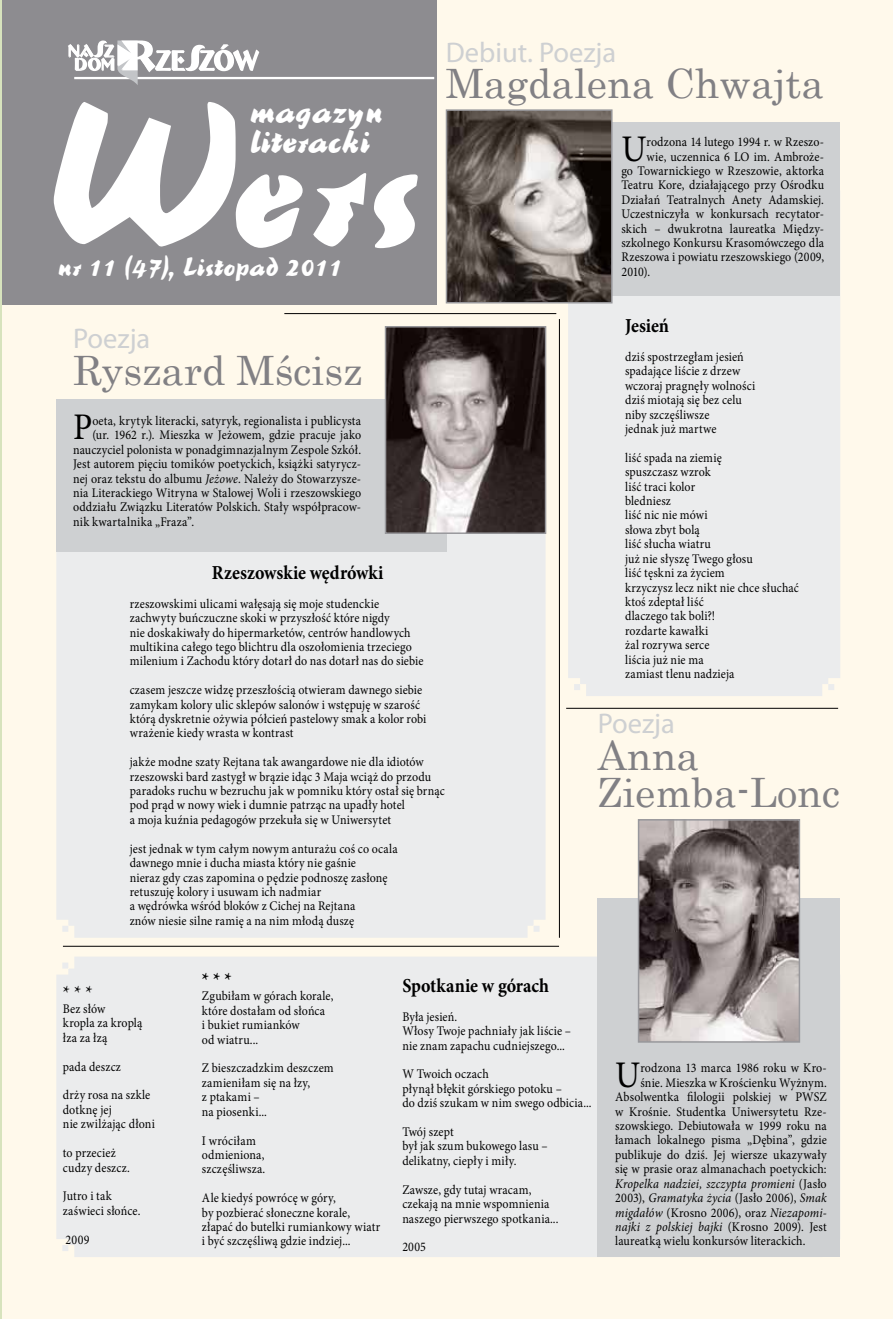
<style>
.page{position:relative;width:893px;height:1319px;background:#fff}
.page>*{position:absolute;margin:0;border:0;box-sizing:border-box;transform-origin:0 0}
.t1{font:148.95px "EFN Tusz";color:#fff}
.t2{font:40.5px/36.6px "Century";color:#818084}
.t3{font:37.5px "Minion Pro";color:#000;scale:.91 1}
.t4{font:30px/30px "EFN Tusz";color:#fff}
.t5{font:28.5px "Myriad Pro";color:#ced0d2}
.t6{font:24px "EFN Tusz";color:#fff}
.t7{font:700 19.8px "Minion Pro";color:#000;scale:.91 1}
.t8{font:19.8px "Minion Pro";color:#000;scale:.91 1}
.t9{font:13.2px/14.4px "Minion Pro";letter-spacing:.01em;color:#000;scale:.91 1}
.t10{font:italic 13.2px "Minion Pro";letter-spacing:.01em;color:#000;scale:.91 1}
.s1{font-size:186.45px}
.s2{font-style:italic}
.s3{font-style:normal}
</style>
<div class="page">
<div style="left:1px;top:0;width:892px;height:1318px;background:#fff9eb"></div>
<div style="left:1px;top:0;width:436px;height:304px;background:#8d8c90"></div>
<hr style="left:74px;top:77px;width:360px;height:2px;background:#fff">
<svg style="left:68px;top:40px;width:191px;height:45px"></svg>
<hr style="left:0;top:0;width:1px;height:1318px;background:#d7e3bd">
<div style="left:568px;top:295px;width:272px;height:401px;background:#ebeced"></div>
<div style="left:56px;top:956px;width:542px;height:300px;background:#ebeced"></div>
<div style="left:56px;top:534px;width:490px;height:403px;background:#ebeced"></div>
<div style="left:580px;top:122px;width:260px;height:173px;background:#ced0d2"></div>
<div style="left:56px;top:399px;width:390px;height:152px;background:#ced0d2"></div>
<div style="left:598px;top:898px;width:242px;height:358px;background:#ced0d2"></div>
<img style="left:449px;top:112px;width:161px;height:188px">
<div style="left:446px;top:109px;width:167px;height:194px;border:2px solid #98989c"></div>
<img style="left:388px;top:329px;width:155px;height:202px">
<div style="left:385px;top:326px;width:161px;height:208px;border:2px solid #98989c"></div>
<img style="left:641px;top:822px;width:156px;height:217px">
<div style="left:638px;top:819px;width:162px;height:223px;border:2px solid #98989c"></div>
<hr style="left:559px;top:319px;width:1px;height:618px;background:#000">
<hr style="left:63px;top:945px;width:496px;height:1px;background:#000">
<hr style="left:566px;top:707px;width:272px;height:1px;background:#000">
<hr style="left:284px;top:313px;width:272px;height:1px;background:#000">
<h1 class="t1" style="left:29px;top:108px;width:388px"><span class="s1">W</span>ers</h1>
<h3 class="t4" style="left:248px;top:98px;width:135px">magazyn literacki</h3>
<h3 class="t6" style="left:56px;top:253px;width:286px">nr 11 (47), Listopad 2011</h3>
<h3 class="t5" style="left:446px;top:35px;width:172px">Debiut. Poezja</h3>
<h2 class="t2" style="left:446px;top:62px;width:380px">Magdalena Chwajta</h2>
<h3 class="t3" style="left:621px;top:123px;width:29px">U</h3>
<p class="t9" style="left:646px;top:135px;width:197px">rodzona 14 lutego 1994 r. w Rzeszo-</p>
<p class="t9" style="left:646px;top:149px;width:197px">wie, uczennica 6 LO im. Ambroże-</p>
<p class="t9" style="left:621px;top:163px;width:224px">go Towarnickiego w Rzeszowie, aktorka</p>
<p class="t9" style="left:621px;top:178px;width:224px">Teatru Kore, działającego przy Ośrodku</p>
<p class="t9" style="left:621px;top:192px;width:224px">Działań Teatralnych Anety Adamskiej.</p>
<p class="t9" style="left:621px;top:207px;width:224px">Uczestniczyła w konkursach recytator-</p>
<p class="t9" style="left:621px;top:221px;width:224px">skich – dwukrotna laureatka Między-</p>
<p class="t9" style="left:621px;top:235px;width:224px">szkolnego Konkursu Krasomówczego dla</p>
<p class="t9" style="left:621px;top:250px;width:224px">Rzeszowa i powiatu rzeszowskiego (2009,</p>
<p class="t9" style="left:621px;top:264px;width:33px">2010).</p>
<h3 class="t5" style="left:73px;top:321px;width:79px">Poezja</h3>
<h2 class="t2" style="left:73px;top:348px;width:291px">Ryszard Mścisz</h2>
<h3 class="t3" style="left:73px;top:402px;width:23px">P</h3>
<p class="t9" style="left:92px;top:413px;width:297px">oeta, krytyk literacki, satyryk, regionalista i publicysta</p>
<p class="t9" style="left:92px;top:428px;width:297px">(ur. 1962 r.). Mieszka w Jeżowem, gdzie pracuje jako</p>
<p class="t9" style="left:73px;top:442px;width:318px">nauczyciel polonista w ponadgimnazjalnym Zespole Szkół.</p>
<p class="t9" style="left:73px;top:456px;width:318px">Jest autorem pięciu tomików poetyckich, książki satyrycz-</p>
<p class="t9" style="left:73px;top:471px;width:318px">nej oraz tekstu do albumu <span class="s2">Jeżowe</span>. Należy do Stowarzysze-</p>
<p class="t9" style="left:73px;top:485px;width:318px">nia Literackiego Witryna w Stalowej Woli i rzeszowskiego</p>
<p class="t9" style="left:73px;top:500px;width:318px">oddziału Związku Literatów Polskich. Stały współpracow-</p>
<p class="t9" style="left:73px;top:514px;width:135px">nik kwartalnika „Fraza”.</p>
<h3 class="t7" style="left:212px;top:558px;width:190px">Rzeszowskie wędrówki</h3>
<p class="t9" style="left:130px;top:596px;width:324px">rzeszowskimi ulicami wałęsają się moje studenckie zachwyty buńczuczne skoki w przyszłość które nigdy<br>nie doskakiwały do hipermarketów, centrów handlowych multikina całego tego blichtru dla oszołomienia trzeciego milenium i Zachodu który dotarł do nas dotarł nas do siebie</p>
<p class="t9" style="left:130px;top:682px;width:328px">czasem jeszcze widzę przeszłością otwieram dawnego siebie zamykam kolory ulic sklepów salonów i wstępuję w szarość którą dyskretnie ożywia półcień pastelowy smak a kolor robi wrażenie kiedy wrasta w kontrast</p>
<p class="t9" style="left:130px;top:754px;width:348px">jakże modne szaty Rejtana tak awangardowe nie dla idiotów rzeszowski bard zastygł w brązie idąc 3 Maja wciąż do przodu paradoks ruchu w bezruchu jak w pomniku który ostał się brnąc pod prąd w nowy wiek i dumnie patrząc na upadły hotel<br>a moja kuźnia pedagogów przekuła się w Uniwersytet</p>
<p class="t9" style="left:130px;top:841px;width:296px">jest jednak w tym całym nowym anturażu coś co ocala dawnego mnie i ducha miasta który nie gaśnie<br>nieraz gdy czas zapomina o pędzie podnoszę zasłonę retuszuję kolory i usuwam ich nadmiar<br>a wędrówka wśród bloków z Cichej na Rejtana<br>znów niesie silne ramię a na nim młodą duszę</p>
<h3 class="t7" style="left:625px;top:312px;width:50px">Jesień</h3>
<p class="t9" style="left:625px;top:349px;width:145px">dziś spostrzegłam jesień spadające liście z drzew wczoraj pragnęły wolności dziś miotają się bez celu niby szczęśliwsze<br>jednak już martwe</p>
<p class="t9" style="left:625px;top:450px;width:193px">liść spada na ziemię<br>spuszczasz wzrok<br>liść traci kolor<br>bledniesz<br>liść nic nie mówi<br>słowa zbyt bolą<br>liść słucha wiatru<br>już nie słyszę Twego głosu<br>liść tęskni za życiem<br>krzyczysz lecz nikt nie chce słuchać ktoś zdeptał liść<br>dlaczego tak boli?!<br>rozdarte kawałki<br>żal rozrywa serce<br>liścia już nie ma<br>zamiast tlenu nadzieja</p>
<h3 class="t5" style="left:598px;top:706px;width:79px">Poezja</h3>
<h2 class="t2" style="left:598px;top:733px;width:244px">Anna<br>Ziemba-Lonc</h2>
<h3 class="t8" style="left:63px;top:978px;width:34px">* * *</h3>
<p class="t9" style="left:63px;top:1001px;width:89px">Bez słów<br>kropla za kroplą łza za łzą</p>
<p class="t9" style="left:63px;top:1051px;width:98px;line-height:28.8px">pada deszcz<br>drży rosa na szkle</p>
<p class="t9" style="left:63px;top:1102px;width:103px">dotknę jej<br>nie zwilżając dłoni</p>
<p class="t9" style="left:63px;top:1145px;width:75px">to przecież cudzy deszcz.</p>
<p class="t9" style="left:63px;top:1188px;width:87px">Jutro i tak zaświeci słońce.</p>
<p class="t9" style="left:66px;top:1231px;width:28px">2009</p>
<h3 class="t7" style="left:202px;top:965px;width:34px">* * *</h3>
<p class="t9" style="left:202px;top:988px;width:146px">Zgubiłam w górach korale, które dostałam od słońca<br>i bukiet rumianków<br>od wiatru...</p>
<p class="t9" style="left:202px;top:1060px;width:146px">Z bieszczadzkim deszczem zamieniłam się na łzy,<br>z ptakami –<br>na piosenki...</p>
<p class="t9" style="left:202px;top:1132px;width:71px">I wróciłam odmieniona, szczęśliwsza.</p>
<p class="t9" style="left:202px;top:1190px;width:197px">Ale kiedyś powrócę w góry,<br>by pozbierać słoneczne korale, złapać do butelki rumiankowy wiatr i być szczęśliwą gdzie indziej...</p>
<h3 class="t7" style="left:402px;top:971px;width:163px">Spotkanie w górach</h3>
<p class="t9" style="left:402px;top:1009px;width:187px">Była jesień.<br>Włosy Twoje pachniały jak liście – nie znam zapachu cudniejszego...</p>
<p class="t9" style="left:402px;top:1066px;width:209px">W Twoich oczach<br>płynął błękit górskiego potoku –<br>do dziś szukam w nim swego odbicia...</p>
<p class="t9" style="left:402px;top:1124px;width:161px">Twój szept<br>był jak szum bukowego lasu – delikatny, ciepły i miły.</p>
<p class="t9" style="left:402px;top:1182px;width:173px">Zawsze, gdy tutaj wracam, czekają na mnie wspomnienia naszego pierwszego spotkania...</p>
<p class="t9" style="left:402px;top:1239px;width:28px">2005</p>
<h3 class="t3" style="left:615px;top:1049px;width:29px">U</h3>
<p class="t9" style="left:640px;top:1060px;width:206px">rodzona 13 marca 1986 roku w Kro-</p>
<p class="t9" style="left:640px;top:1075px;width:206px">śnie. Mieszka w Krościenku Wyżnym.</p>
<p class="t9" style="left:615px;top:1089px;width:234px">Absolwentka filologii polskiej w PWSZ</p>
<p class="t9" style="left:615px;top:1104px;width:234px">w Krośnie. Studentka Uniwersytetu Rze-</p>
<p class="t9" style="left:615px;top:1118px;width:234px">szowskiego. Debiutowała w 1999 roku na</p>
<p class="t9" style="left:615px;top:1132px;width:234px">łamach lokalnego pisma „Dębina”, gdzie</p>
<p class="t9" style="left:615px;top:1147px;width:234px">publikuje do dziś. Jej wiersze ukazywały</p>
<p class="t9" style="left:615px;top:1161px;width:234px">się w prasie oraz almanachach poetyckich:</p>
<p class="t10" style="left:615px;top:1174px;width:234px">Kropelka nadziei, szczypta promieni <span class="s3">(Jasło</span></p>
<p class="t9" style="left:615px;top:1190px;width:234px">2003), <span class="s2">Gramatyka życia</span> (Jasło 2006), <span class="s2">Smak</span></p>
<p class="t10" style="left:615px;top:1203px;width:234px">migdałów <span class="s3">(Krosno 2006), oraz</span> Niezapomi-</p>
<p class="t10" style="left:615px;top:1217px;width:234px">najki z polskiej bajki <span class="s3">(Krosno 2009). Jest</span></p>
<p class="t9" style="left:615px;top:1233px;width:211px">laureatką wielu konkursów literackich.</p>
</div>
